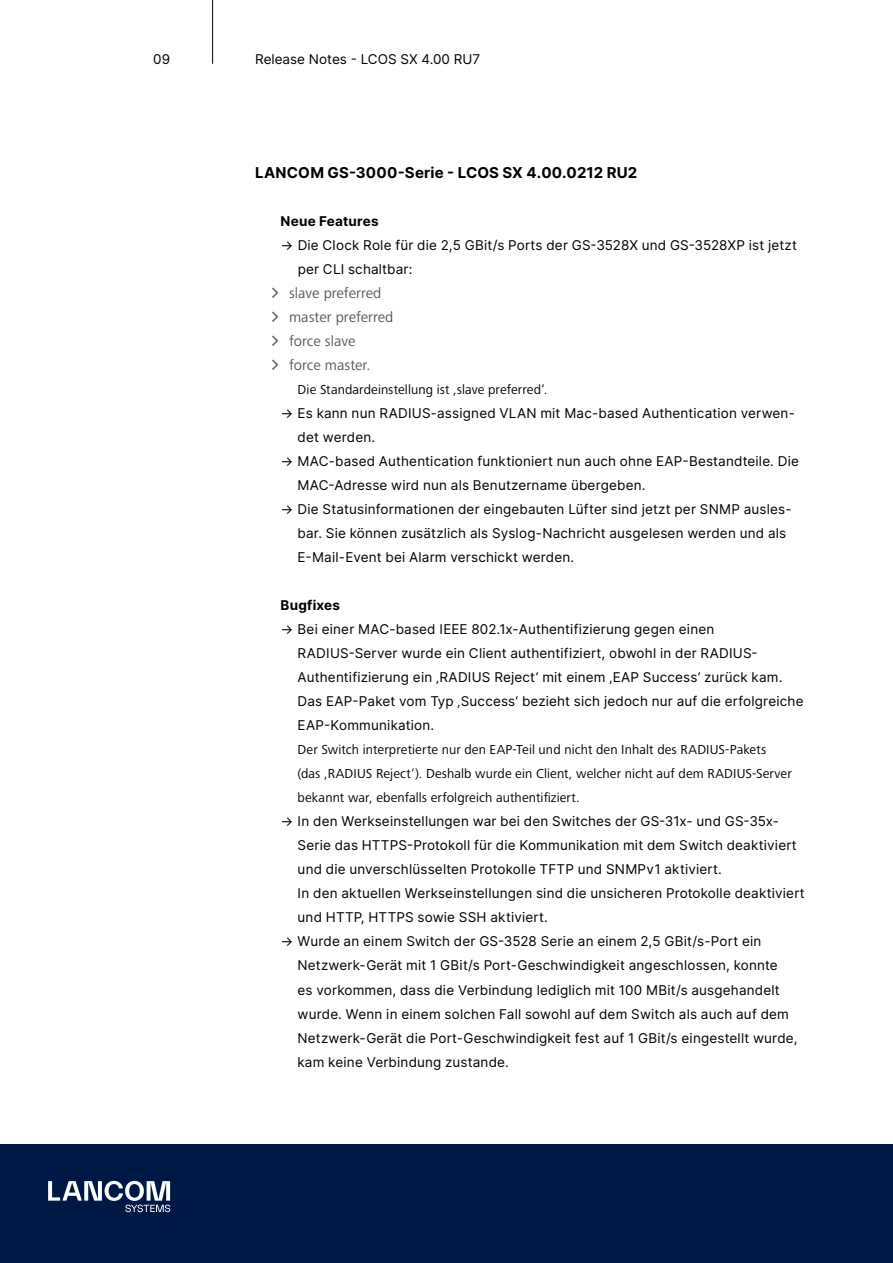
<style>
.page{position:relative;width:893px;height:1263px;background:#fff}
.page>*{position:absolute;margin:0;border:0;box-sizing:border-box;transform-origin:0 0}
.t1{font:15px/24px "Frutiger Next Pro";color:#58595b}
.t2{font:700 15px "Inter";letter-spacing:.015em;color:#000}
.t3{font:13.5px/24px "Inter";letter-spacing:.015em;color:#000}
.t4{font:13.5px/24px "Frutiger Next Pro";letter-spacing:.01em;color:#000}
.t5{font:700 13.5px "Inter";letter-spacing:.015em;color:#000}
</style>
<div class="page">
<div style="left:0;top:1144px;width:893px;height:119px;background:#001846"></div>
<hr style="left:212px;top:0;width:1px;height:64px;background:#000">
<svg style="left:48px;top:1181px;width:122px;height:31px"></svg>
<p class="t3" style="left:153px;top:47px;width:18px">09</p>
<p class="t3" style="left:255px;top:47px;width:226px">Release Notes - LCOS SX 4.00 RU7</p>
<p class="t2" style="left:255px;top:162px;width:384px">LANCOM GS-3000-Serie - LCOS SX 4.00.0212 RU2</p>
<p class="t5" style="left:281px;top:211px;width:100px">Neue Features</p>
<p class="t3" style="left:298px;top:233px;width:501px;text-indent:-17px">→ Die Clock Role für die 2,5 GBit/s Ports der GS-3528X und GS-3528XP ist jetzt per CLI schaltbar:</p>
<p class="t1" style="left:289px;top:281px;width:106px">slave preferred master preferred force slave<br>force master.</p>
<p class="t4" style="left:298px;top:378px;width:251px">Die Standardeinstellung ist ‚slave preferred‘.</p>
<p class="t3" style="left:298px;top:401px;width:499px;text-indent:-17px">→ Es kann nun RADIUS-assigned VLAN mit Mac-based Authentication verwen&shy;det werden.</p>
<p class="t3" style="left:298px;top:449px;width:503px;text-indent:-17px">→ MAC-based Authentication funktioniert nun auch ohne EAP-Bestandteile. Die<br>MAC-Adresse wird nun als -Benutzername übergeben.</p>
<p class="t3" style="left:298px;top:497px;width:495px;text-indent:-17px">→ Die Statusinformationen der eingebauten Lüfter sind jetzt per SNMP ausles&shy;bar. Sie können zusätzlich als Syslog-Nachricht ausgelesen werden und als<br>E-Mail-Event bei Alarm verschickt werden.</p>
<p class="t5" style="left:281px;top:595px;width:61px">Bugfixes</p>
<p class="t3" style="left:298px;top:617px;width:507px;text-indent:-17px">→ Bei einer MAC-based IEEE 802.1x-Authentifizierung gegen einen RADIUS-Server wurde ein Client authentifiziert, obwohl in der RADIUS-Authentifizierung ein ‚RADIUS Reject‘ mit einem ‚EAP Success‘ zurück kam.<br>Das EAP-Paket vom Typ ‚Success‘ bezieht sich jedoch nur auf die erfolgreiche EAP-Kommunikation.</p>
<p class="t4" style="left:298px;top:738px;width:496px">Der Switch interpretierte nur den EAP-Teil und nicht den Inhalt des RADIUS-Pakets (das ‚RADIUS Reject‘). Deshalb wurde ein Client, welcher nicht auf dem RADIUS-Server bekannt war, ebenfalls erfolgreich authentifiziert.</p>
<p class="t3" style="left:298px;top:809px;width:509px;text-indent:-17px">→ In den Werkseinstellungen war bei den Switches der GS-31x- und GS-35x-Serie das HTTPS-Protokoll für die -Kommunikation mit dem Switch deaktiviert und die unverschlüsselten Protokolle TFTP und SNMPv1 aktiviert.<br>In den aktuellen Werkseinstellungen sind die unsicheren Protokolle deaktiviert und HTTP, HTTPS sowie SSH -aktiviert.</p>
<p class="t3" style="left:298px;top:929px;width:501px;text-indent:-17px">→ Wurde an einem Switch der GS-3528 Serie an einem 2,5 GBit/s-Port ein Netzwerk-Gerät mit 1 GBit/s Port-Geschwindigkeit angeschlossen, konnte<br>es vorkommen, dass die Verbindung lediglich mit 100 MBit/s ausgehandelt wurde. Wenn in einem solchen Fall sowohl auf dem Switch als auch auf dem Netzwerk-Gerät die Port-Geschwindigkeit fest auf 1 GBit/s eingestellt wurde, kam keine Verbindung zustande.</p>
</div>
